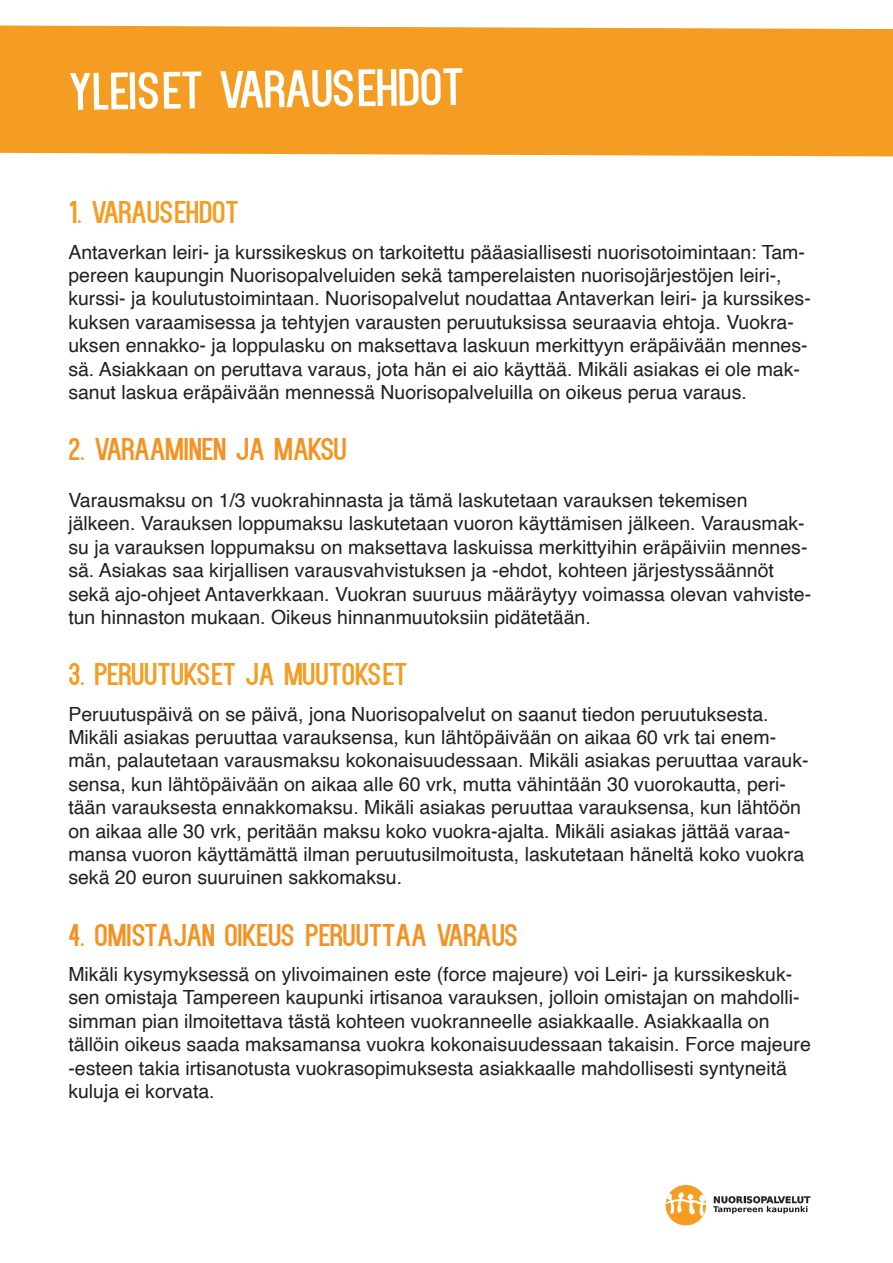
<style>
.page{position:relative;width:893px;height:1263px;background:#fff}
.page>*{position:absolute;margin:0;border:0;box-sizing:border-box;transform-origin:0 0}
.t1{font:52.5px "Kenzo";color:#fff}
.t2{font:31.5px "Kenzo";color:#f39324}
.t3{font:31.5px "Kenzo";color:#f59c22}
.t4{font:19.5px/23.4px "Helvetica";color:#232021}
</style>
<div class="page">
<div style="left:0;top:25px;width:893px;height:131px;background:#f59c22"></div>
<svg style="left:713px;top:1196px;width:97px;height:18px"></svg>
<div style="left:666px;top:1185px;width:40px;height:40px;background:#f59c22;border-radius:50%"></div>
<svg style="left:666px;top:1192px;width:40px;height:24px"></svg>
<h1 class="t1" style="left:68px;top:62px;width:397px;rotate:-1deg">YLEISET VARAUSEHDOT</h1>
<h2 class="t3" style="left:68px;top:194px;width:172px">1. VARAUSEHDOT</h2>
<p class="t4" style="left:68px;top:241px;width:744px">Antaverkan leiri- ja kurssikeskus on tarkoitettu pääasiallisesti nuorisotoimintaan: Tam&shy;pereen kaupungin Nuorisopalveluiden sekä tamperelaisten nuorisojärjestöjen leiri-, kurssi- ja koulutustoimintaan. Nuorisopalvelut noudattaa Antaverkan leiri- ja kurssikes&shy;kuksen varaamisessa ja tehtyjen varausten peruutuksissa seuraavia ehtoja. Vuokra&shy;uksen ennakko- ja loppulasku on maksettava laskuun merkittyyn eräpäivään mennes&shy;sä. Asiakkaan on peruttava varaus, jota hän ei aio käyttää. Mikäli asiakas ei ole mak&shy;sanut laskua eräpäivään mennessä Nuorisopalveluilla on oikeus perua varaus.</p>
<h2 class="t2" style="left:68px;top:431px;width:280px">2. VARAAMINEN JA MAKSU</h2>
<p class="t4" style="left:68px;top:489px;width:744px">Varausmaksu on 1/3 vuokrahinnasta ja tämä laskutetaan varauksen tekemisen jälkeen. Varauksen loppumaksu laskutetaan vuoron käyttämisen jälkeen. Varausmak&shy;su ja varauksen loppumaksu on maksettava laskuissa merkittyihin eräpäiviin mennes&shy;sä. Asiakas saa kirjallisen varausvahvistuksen ja -ehdot, kohteen järjestyssäännöt sekä ajo-ohjeet Antaverkkaan. Vuokran suuruus määräytyy voimassa olevan vahviste&shy;tun hinnaston mukaan. Oikeus hinnanmuutoksiin pidätetään.</p>
<h2 class="t3" style="left:68px;top:656px;width:340px">3. PERUUTUKSET JA MUUTOKSET</h2>
<p class="t4" style="left:68px;top:703px;width:742px">Peruutuspäivä on se päivä, jona Nuorisopalvelut on saanut tiedon peruutuksesta.<br>Mikäli asiakas peruuttaa varauksensa, kun lähtöpäivään on aikaa 60 vrk tai enem&shy;män, palautetaan varausmaksu kokonaisuudessaan. Mikäli asiakas peruuttaa varauk&shy;sensa, kun lähtöpäivään on aikaa alle 60 vrk, mutta vähintään 30 vuorokautta, peri&shy;tään varauksesta ennakkomaksu. Mikäli asiakas peruuttaa varauksensa, kun lähtöön on aikaa alle 30 vrk, peritään maksu koko vuokra-ajalta. Mikäli asiakas jättää varaa&shy;mansa vuoron käyttämättä ilman peruutusilmoitusta, laskutetaan häneltä koko vuokra sekä 20 euron suuruinen sakkomaksu.</p>
<h2 class="t2" style="left:68px;top:916px;width:453px">4. OMISTAJAN OIKEUS PERUUTTAA VARAUS</h2>
<p class="t4" style="left:68px;top:963px;width:744px">Mikäli kysymyksessä on ylivoimainen este (force majeure) voi Leiri- ja kurssikeskuk&shy;sen omistaja Tampereen kaupunki irtisanoa varauksen, jolloin omistajan on mahdolli&shy;simman pian ilmoitettava tästä kohteen vuokranneelle asiakkaalle. Asiakkaalla on tällöin oikeus saada maksamansa vuokra kokonaisuudessaan takaisin. Force majeure -esteen takia irtisanotusta vuokrasopimuksesta asiakkaalle mahdollisesti syntyneitä kuluja ei korvata.</p>
</div>
